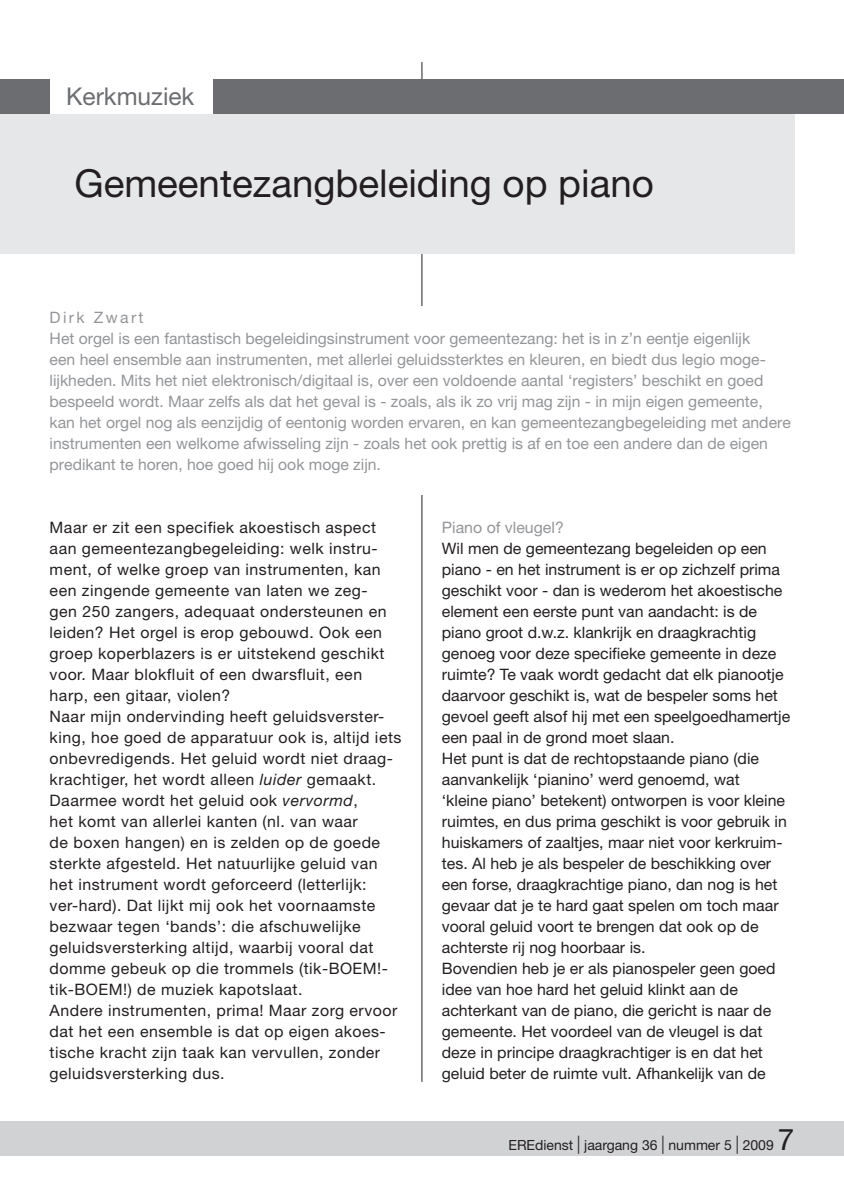
<style>
.page{position:relative;width:844px;height:1191px;background:#fff}
.page>*{position:absolute;margin:0;border:0;box-sizing:border-box;transform-origin:0 0}
.Kop{font:38.5px "Helvetica Neue LT Std";color:#231f20}
.t1{font:24.5px "Helvetica Neue LT Std";color:#6c6d70}
.Platte_tekst_vet{font:15.75px/21px "Helvetica Neue LT Std";color:#231f20}
.Platte_tekst_vet-2{font:15.75px/21px "Helvetica Neue LT Std";letter-spacing:.03em;color:#231f20}
.Introtekst{font:15.75px/21px "Helvetica Neue LT Std";color:#939598}
.Tussenkop{font:15.75px "Helvetica Neue LT Std";color:#939598}
.Standaard{font:15.75px "Helvetica Neue LT Std";letter-spacing:.15em;color:#939598}
.t2{font:14px "Helvetica Neue LT Std";color:#231f20}
.s1{font-style:italic}
.s2{font-size:18.2px}
.s3{font-size:29.75px}
</style>
<div class="page">
<hr style="left:421px;top:62px;width:1px;height:1019px;background:#231f20">
<div style="left:0;top:1121px;width:843px;height:35px;background:#d1d2d4"></div>
<div style="left:213px;top:79px;width:630px;height:34px;background:#6c6d70"></div>
<div style="left:0;top:79px;width:50px;height:34px;background:#6c6d70"></div>
<div style="left:0;top:114px;width:794px;height:139px;background:#e6e7e9"></div>
<p class="t1" style="left:66px;top:82px;width:129px">Kerkmuziek</p>
<p class="Kop" style="left:74px;top:161px;width:581px">Gemeentezangbeleiding op piano</p>
<p class="Standaard" style="left:50px;top:308px;width:95px">Dirk Zwart</p>
<p class="Introtekst" style="left:50px;top:327px;width:742px">Het orgel is een fantastisch begeleidingsinstrument voor gemeentezang: het is in z’n eentje eigenlijk<br>een heel ensemble aan instrumenten, met allerlei geluidssterktes en kleuren, en biedt dus legio moge&shy;lijkheden. Mits het niet elektronisch/digitaal is, over een voldoende aantal ‘registers’ beschikt en goed bespeeld wordt. Maar zelfs als dat het geval is - zoals, als ik zo vrij mag zijn - in mijn eigen gemeente, kan het orgel nog als eenzijdig of eentonig worden ervaren, en kan gemeentezangbegeleiding met andere instrumenten een welkome afwisseling zijn - zoals het ook prettig is af en toe een andere dan de eigen predikant te horen, hoe goed hij ook moge zijn.</p>
<p class="Platte_tekst_vet-2" style="left:50px;top:516px;width:338px">Maar er zit een specifiek akoestisch aspect aan gemeentezangbegeleiding: welk instru&shy;ment, of welke groep van instrumenten, kan een zingende gemeente van laten we zeg&shy;gen 250 zangers, adequaat ondersteunen en leiden? Het orgel is erop gebouwd. Ook een groep koperblazers is er uitstekend geschikt voor. Maar blokfluit of een dwarsfluit, een harp, een gitaar, violen?</p>
<p class="Platte_tekst_vet-2" style="left:50px;top:705px;width:353px">Naar mijn ondervinding heeft geluidsverster&shy;king, hoe goed de apparatuur ook is, altijd iets onbevredigends. Het geluid wordt niet draag&shy;krachtiger, het wordt alleen <span class="s1">luider</span> gemaakt.<br>Daarmee wordt het geluid ook <span class="s1">vervormd</span>,<br>het komt van allerlei kanten (nl. van waar<br>de boxen hangen) en is zelden op de goede sterkte afgesteld. Het natuurlijke geluid van het instrument wordt geforceerd (letterlijk: ver-hard). Dat lijkt mij ook het voornaamste bezwaar tegen ‘bands’: die afschuwelijke geluidsversterking altijd, waarbij vooral dat domme gebeuk op die trommels (tik-BOEM!- tik-BOEM!) de muziek kapotslaat.</p>
<p class="Platte_tekst_vet-2" style="left:50px;top:999px;width:349px">Andere instrumenten, prima! Maar zorg ervoor dat het een ensemble is dat op eigen akoes&shy;tische kracht zijn taak kan vervullen, zonder geluidsversterking dus.</p>
<p class="Tussenkop" style="left:441px;top:518px;width:123px">Piano of vleugel?</p>
<p class="Platte_tekst_vet" style="left:441px;top:537px;width:350px">Wil men de gemeentezang begeleiden op een piano - en het instrument is er op zichzelf prima geschikt voor - dan is wederom het akoestische element een eerste punt van aandacht: is de piano groot d.w.z. klankrijk en draagkrachtig genoeg voor deze specifieke gemeente in deze ruimte? Te vaak wordt gedacht dat elk pianootje daarvoor geschikt is, wat de bespeler soms het gevoel geeft alsof hij met een speelgoedhamertje een paal in de grond moet slaan.</p>
<p class="Platte_tekst_vet" style="left:441px;top:747px;width:346px">Het punt is dat de rechtopstaande piano (die aanvankelijk ‘pianino’ werd genoemd, wat ‘kleine piano’ betekent) ontworpen is voor kleine ruimtes, en dus prima geschikt is voor gebruik in huiskamers of zaaltjes, maar niet voor kerkruim&shy;tes. Al heb je als bespeler de beschikking over een forse, draagkrachtige piano, dan nog is het gevaar dat je te hard gaat spelen om toch maar vooral geluid voort te brengen dat ook op de achterste rij nog hoorbaar is.</p>
<p class="Platte_tekst_vet" style="left:441px;top:957px;width:335px">Bovendien heb je er als pianospeler geen goed idee van hoe hard het geluid klinkt aan de achterkant van de piano, die gericht is naar de gemeente. Het voordeel van de vleugel is dat deze in principe draagkrachtiger is en dat het geluid beter de ruimte vult. Afhankelijk van de</p>
<p class="t2" style="left:508px;top:1136px;width:287px">EREdienst <span class="s2">|</span> jaargang 36 <span class="s2">|</span> nummer 5 <span class="s2">|</span> 2009 <span class="s3">7</span></p>
</div>
